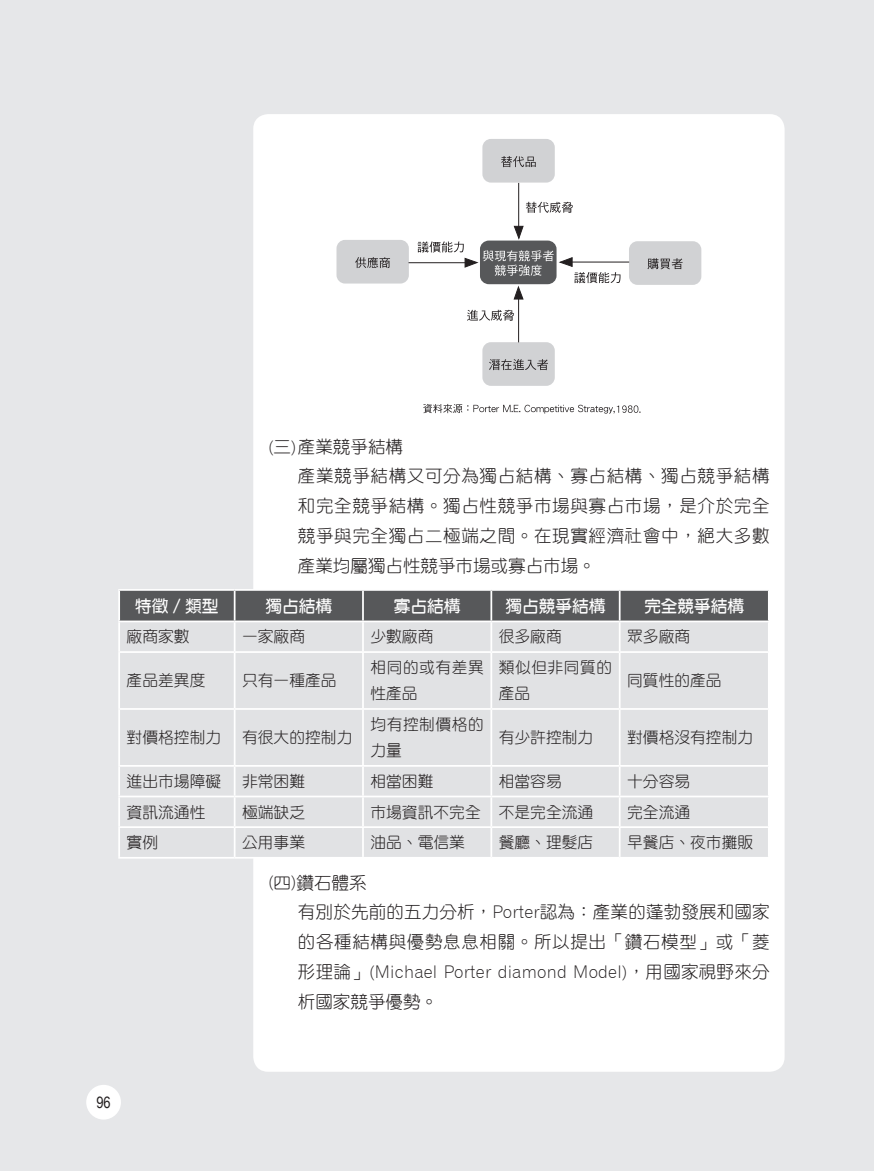
<style>
.page{position:relative;width:874px;height:1171px;background:#fff}
.page>*{position:absolute;margin:0;border:0;box-sizing:border-box;transform-origin:0 0}
.t1{font:17.5px/29.8px "DF Yuan W3 WIN BF";letter-spacing:.035em;color:#231f20}
.t2{font:17.5px/29.8px "DF Yuan W3 WIN BF";letter-spacing:.01em;color:#231f20}
.t3{font:17.5px "Gothic 720 BT Light B";letter-spacing:.015em;color:#231f20}
.t4{font:17.5px "DF Yuan W3 WIN BF";color:#231f20}
.t5{font:16.62px "DF Yuan W7 WIN BF";color:#fff}
.t6{font:15.75px "DF Yuan W3 WIN BF";color:#231f20}
.t7{font:15.75px/26.2px "DF Yuan W3 WIN BF";letter-spacing:.035em;color:#231f20}
.t8{font:15.75px "Arial Narrow";color:#231f20}
.s1{font-family:"Gothic 720 BT Light B"}
.s2{font-family:"DF Yuan W3 WIN BF"}
</style>
<div class="page">
<div style="left:0;top:0;width:858px;height:1171px;background:#e6e7e9"></div>
<div style="left:858px;top:0;width:15px;height:1171px;background:#e6e7e9"></div>
<div style="left:86px;top:1085px;width:35px;height:34px;background:#fff;border-radius:50%"></div>
<div style="left:253px;top:114px;width:531px;height:957px;background:#fff;border-radius:15px"></div>
<div style="left:336px;top:240px;width:72px;height:43px;background:#d1d2d4;border-radius:8px"></div>
<svg style="left:355px;top:257px;width:35px;height:11px"></svg>
<div style="left:482px;top:139px;width:72px;height:44px;background:#d1d2d4;border-radius:8px"></div>
<svg style="left:501px;top:156px;width:34px;height:11px"></svg>
<div style="left:482px;top:342px;width:72px;height:44px;background:#d1d2d4;border-radius:8px"></div>
<svg style="left:489px;top:359px;width:58px;height:11px"></svg>
<div style="left:628px;top:241px;width:73px;height:44px;background:#d1d2d4;border-radius:8px"></div>
<svg style="left:647px;top:258px;width:35px;height:11px"></svg>
<svg style="left:526px;top:202px;width:46px;height:11px"></svg>
<svg style="left:467px;top:310px;width:46px;height:11px"></svg>
<hr style="left:518px;top:297px;width:1px;height:45px;background:#231f20">
<hr style="left:570px;top:261px;width:58px;height:1px;background:#231f20">
<hr style="left:408px;top:262px;width:58px;height:1px;background:#231f20">
<svg style="left:417px;top:225px;width:203px;height:75px"></svg>
<hr style="left:518px;top:183px;width:1px;height:45px;background:#231f20">
<svg style="left:423px;top:404px;width:217px;height:9px"></svg>
<div style="left:235px;top:653px;width:532px;height:204px;background:#e1e2e4"></div>
<svg style="left:120px;top:591px;width:647px;height:60px;background:#9c9d9f"></svg>
<hr style="left:490px;top:622px;width:2px;height:29px;background:#fff">
<hr style="left:618px;top:622px;width:2px;height:29px;background:#fff">
<hr style="left:118px;top:651px;width:116px;height:2px;background:#fff">
<hr style="left:234px;top:651px;width:129px;height:2px;background:#fff">
<hr style="left:234px;top:653px;width:1px;height:55px;background:#fff">
<hr style="left:362px;top:653px;width:1px;height:55px;background:#fff">
<hr style="left:490px;top:653px;width:2px;height:55px;background:#fff">
<hr style="left:618px;top:653px;width:2px;height:55px;background:#fff">
<hr style="left:118px;top:708px;width:116px;height:2px;background:#fff">
<hr style="left:234px;top:708px;width:129px;height:2px;background:#fff">
<hr style="left:234px;top:710px;width:1px;height:55px;background:#fff">
<hr style="left:363px;top:708px;width:128px;height:2px;background:#fff">
<hr style="left:362px;top:710px;width:1px;height:55px;background:#fff">
<hr style="left:491px;top:708px;width:128px;height:2px;background:#fff">
<hr style="left:490px;top:710px;width:2px;height:55px;background:#fff">
<hr style="left:619px;top:708px;width:150px;height:2px;background:#fff">
<hr style="left:618px;top:710px;width:2px;height:55px;background:#fff">
<hr style="left:118px;top:765px;width:116px;height:2px;background:#fff">
<hr style="left:234px;top:765px;width:129px;height:2px;background:#fff">
<hr style="left:363px;top:765px;width:128px;height:2px;background:#fff">
<hr style="left:491px;top:765px;width:128px;height:2px;background:#fff">
<hr style="left:490px;top:767px;width:2px;height:28px;background:#fff">
<hr style="left:619px;top:765px;width:150px;height:2px;background:#fff">
<hr style="left:618px;top:767px;width:2px;height:28px;background:#fff">
<hr style="left:118px;top:795px;width:116px;height:2px;background:#fff">
<hr style="left:234px;top:795px;width:129px;height:2px;background:#fff">
<hr style="left:363px;top:795px;width:128px;height:2px;background:#fff">
<hr style="left:491px;top:795px;width:128px;height:2px;background:#fff">
<hr style="left:490px;top:797px;width:2px;height:29px;background:#fff">
<hr style="left:619px;top:795px;width:150px;height:2px;background:#fff">
<hr style="left:618px;top:797px;width:2px;height:29px;background:#fff">
<hr style="left:118px;top:826px;width:116px;height:2px;background:#fff">
<hr style="left:234px;top:826px;width:129px;height:2px;background:#fff">
<svg style="left:234px;top:767px;width:1px;height:90px"></svg>
<hr style="left:363px;top:826px;width:128px;height:2px;background:#fff">
<svg style="left:362px;top:767px;width:1px;height:90px"></svg>
<hr style="left:491px;top:826px;width:128px;height:2px;background:#fff">
<hr style="left:490px;top:828px;width:2px;height:29px;background:#fff">
<hr style="left:619px;top:826px;width:150px;height:2px;background:#fff">
<hr style="left:618px;top:828px;width:2px;height:29px;background:#fff">
<hr style="left:118px;top:622px;width:2px;height:29px;background:#fff">
<hr style="left:118px;top:653px;width:2px;height:55px;background:#fff">
<hr style="left:118px;top:710px;width:2px;height:55px;background:#fff">
<hr style="left:118px;top:767px;width:2px;height:28px;background:#fff">
<hr style="left:118px;top:797px;width:2px;height:29px;background:#fff">
<hr style="left:118px;top:828px;width:2px;height:29px;background:#fff">
<hr style="left:118px;top:857px;width:116px;height:1px;background:#fff">
<hr style="left:234px;top:857px;width:129px;height:1px;background:#fff">
<hr style="left:118px;top:589px;width:116px;height:2px;background:#fff">
<hr style="left:118px;top:591px;width:2px;height:29px;background:#fff">
<hr style="left:234px;top:589px;width:129px;height:2px;background:#fff">
<hr style="left:118px;top:620px;width:116px;height:2px;background:#fff">
<hr style="left:234px;top:620px;width:129px;height:2px;background:#fff">
<hr style="left:363px;top:620px;width:128px;height:2px;background:#fff">
<hr style="left:491px;top:620px;width:128px;height:2px;background:#fff">
<hr style="left:619px;top:620px;width:150px;height:2px;background:#fff">
<p class="t1" style="left:298px;top:431px;width:473px;text-indent:-30px"><span class="s1">(</span>三<span class="s1">)</span> 產業競爭結構<br>產業競爭結構又可分為獨占結構、寡占結構、獨占競爭結構和完全競爭結構。獨占性競爭市場與寡占市場，是介於完全競爭與完全獨占二極端之間。在現實經濟社會中，絕大多數產業均屬獨占性競爭市場或寡占市場。</p>
<p class="t5" style="left:135px;top:597px;width:85px">特徵∕類型</p>
<p class="t5" style="left:265px;top:597px;width:68px">獨占結構</p>
<p class="t5" style="left:393px;top:597px;width:68px">寡占結構</p>
<p class="t5" style="left:505px;top:597px;width:101px">獨占競爭結構</p>
<p class="t5" style="left:644px;top:597px;width:101px">完全競爭結構</p>
<p class="t6" style="left:126px;top:629px;width:64px">廠商家數</p>
<p class="t6" style="left:242px;top:629px;width:64px">一家廠商</p>
<p class="t6" style="left:370px;top:629px;width:64px">少數廠商</p>
<p class="t6" style="left:498px;top:629px;width:64px">很多廠商</p>
<p class="t6" style="left:626px;top:629px;width:64px">眾多廠商</p>
<p class="t6" style="left:126px;top:672px;width:80px">產品差異度</p>
<p class="t6" style="left:242px;top:672px;width:96px">只有一種產品</p>
<p class="t7" style="left:370px;top:654px;width:115px">相同的或有差異性產品</p>
<p class="t7" style="left:498px;top:654px;width:115px">類似但非同質的產品</p>
<p class="t6" style="left:626px;top:672px;width:96px">同質性的產品</p>
<p class="t6" style="left:126px;top:729px;width:96px">對價格控制力</p>
<p class="t6" style="left:242px;top:729px;width:112px">有很大的控制力</p>
<p class="t7" style="left:370px;top:711px;width:115px">均有控制價格的力量</p>
<p class="t6" style="left:498px;top:729px;width:96px">有少許控制力</p>
<p class="t6" style="left:626px;top:729px;width:127px">對價格沒有控制力</p>
<p class="t6" style="left:126px;top:773px;width:96px">進出市場障礙</p>
<p class="t6" style="left:242px;top:773px;width:64px">非常困難</p>
<p class="t6" style="left:370px;top:773px;width:64px">相當困難</p>
<p class="t6" style="left:498px;top:773px;width:64px">相當容易</p>
<p class="t6" style="left:626px;top:773px;width:64px">十分容易</p>
<p class="t6" style="left:126px;top:804px;width:80px">資訊流通性</p>
<p class="t6" style="left:242px;top:804px;width:64px">極端缺乏</p>
<p class="t6" style="left:370px;top:804px;width:224px">市場資訊不完全 不是完全流通</p>
<p class="t6" style="left:626px;top:804px;width:64px">完全流通</p>
<p class="t6" style="left:126px;top:834px;width:33px">實例</p>
<p class="t6" style="left:242px;top:834px;width:64px">公用事業</p>
<p class="t6" style="left:370px;top:834px;width:96px">油品、電信業</p>
<p class="t6" style="left:498px;top:834px;width:96px">餐廳、理髮店</p>
<p class="t6" style="left:626px;top:834px;width:127px">早餐店、夜市攤販</p>
<p class="t2" style="left:298px;top:867px;width:473px;text-indent:-30px"><span class="s1">(</span>四<span class="s1">)</span>鑽石體系<br>有別於先前的五力分析，<span class="s1">Porter</span>認為：產業的蓬勃發展和國家的各種結構與優勢息息相關。所以提出「鑽石模型」或「菱</p>
<p class="t3" style="left:298px;top:961px;width:473px"><span class="s2">形理論」</span>(Michael Porter diamond Model)<span class="s2">，用國家視野來分</span></p>
<p class="t4" style="left:298px;top:992px;width:141px">析國家競爭優勢。</p>
<p class="t8" style="left:96px;top:1090px;width:16px">96</p>
</div>
